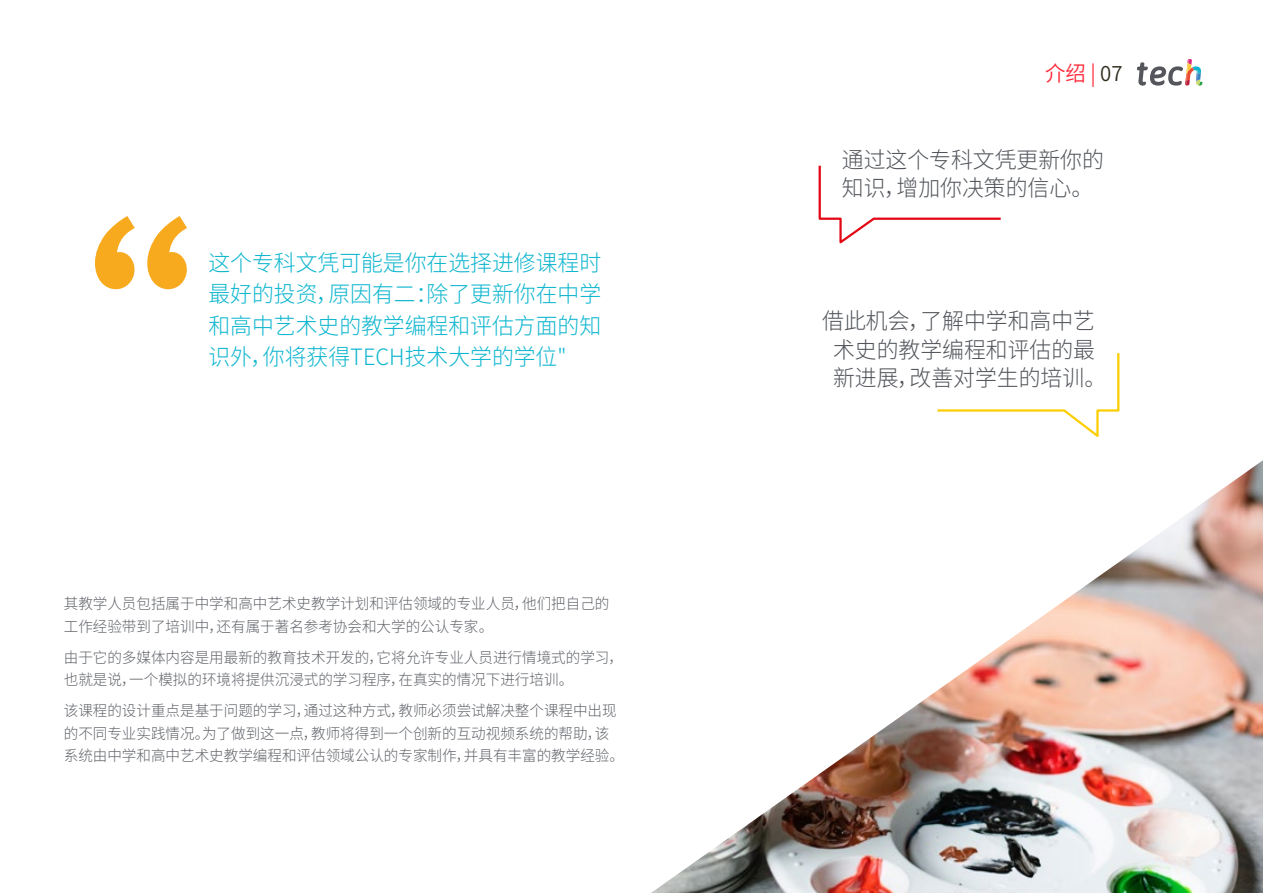
<style>
.page{position:relative;width:1263px;height:893px;background:#fff}
.page>*{position:absolute;margin:0;border:0;box-sizing:border-box;transform-origin:0 0}
.t1{font:300 22.5px/31.5px "Source Han Sans CN";color:#0fb6cf;text-align:justify}
.t2{font:300 22.5px/28.5px "Source Han Sans CN";color:#52555b;text-align:center}
.t3{font:21px "Source Han Sans CN";color:#ff293a}
.t4{font:300 15px/22.5px "Source Han Sans CN";color:#61646a}
.s1{color:#312e20}
</style>
<div class="page">
<img style="left:651px;top:460px;width:612px;height:433px">
<svg style="left:937px;top:353px;width:183px;height:84px"></svg>
<svg style="left:818px;top:165px;width:183px;height:79px"></svg>
<svg style="left:95px;top:216px;width:92px;height:73px"></svg>
<svg style="left:1137px;top:59px;width:65px;height:27px"></svg>
<h1 class="t1" style="left:208px;top:247px;width:394px">这个专科文凭可能是你在选择进修课程时最好的投资，原因有二：除了更新你在中学和高中艺术史的教学编程和评估方面的知识外，你将获得TECH技术大学的学位"</h1>
<p class="t4" style="left:64px;top:593px;width:547px">其教学人员包括属于中学和高中艺术史教学计划和评估领域的专业人员，他们把自己的工作经验带到了培训中，还有属于著名参考协会和大学的公认专家。</p>
<p class="t4" style="left:64px;top:646px;width:561px">由于它的多媒体内容是用最新的教育技术开发的，它将允许专业人员进行情境式的学习，也就是说，一个模拟的环境将提供沉浸式的学习程序，在真实的情况下进行培训。</p>
<p class="t4" style="left:64px;top:700px;width:562px">该课程的设计重点是基于问题的学习，通过这种方式，教师必须尝试解决整个课程中出现的不同专业实践情况。为了做到这一点，教师将得到一个创新的互动视频系统的帮助，该系统由中学和高中艺术史教学编程和评估领域公认的专家制作，并具有丰富的教学经验。</p>
<h2 class="t3" style="left:1045px;top:61px;width:79px">介绍 | <span class="s1">07</span></h2>
<h1 class="t2" style="left:842px;top:146px;width:263px;text-align:left">通过这个专科文凭更新你的知识，增加你决策的信心。</h1>
<h1 class="t2" style="left:822px;top:307px;width:285px">借此机会，了解中学和高中艺术史的教学编程和评估的最新进展，改善对学生的培训。</h1>
</div>
